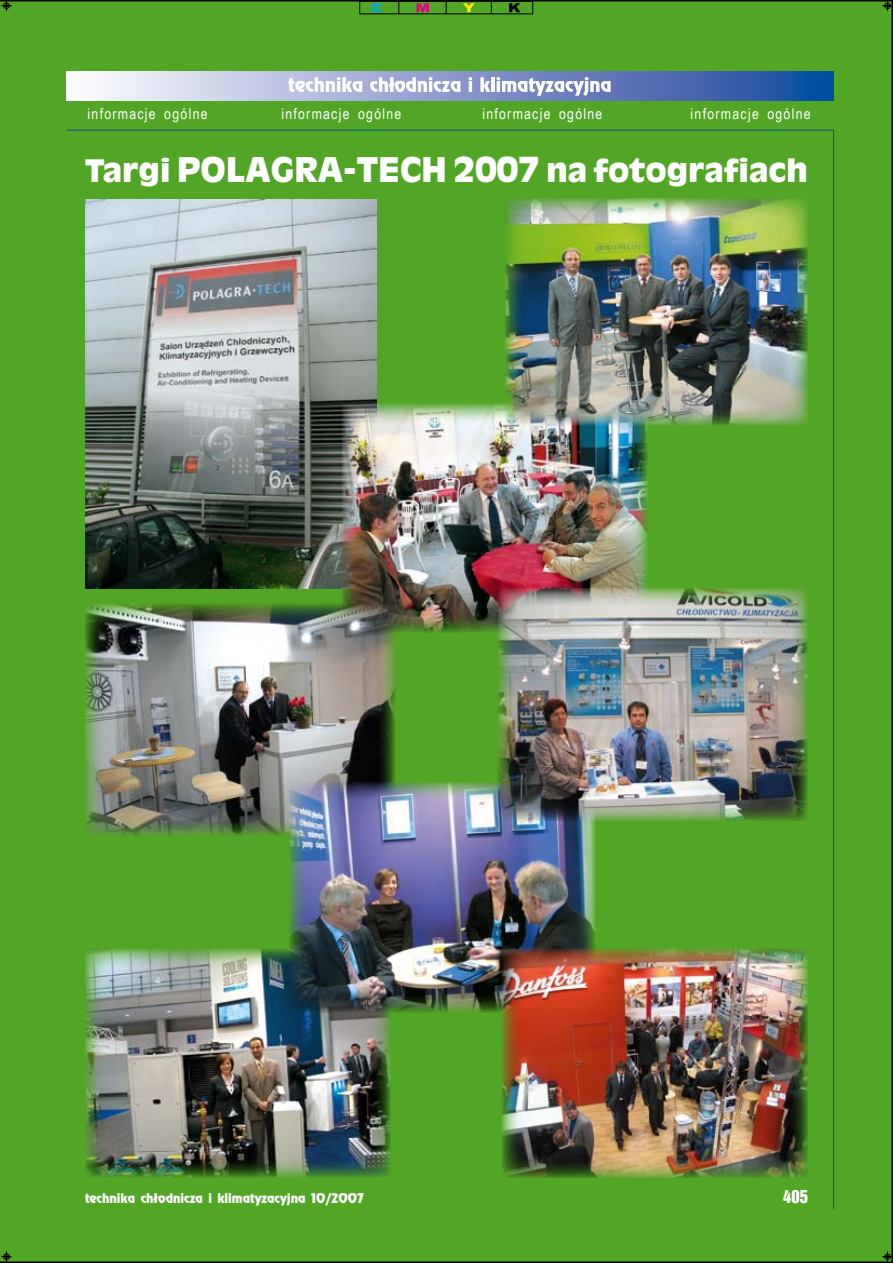
<style>
.page{position:relative;width:893px;height:1263px;background:#52a625}
.page>*{position:absolute;margin:0;border:0;box-sizing:border-box;transform-origin:0 0}
.t1{font:31.5px "Olivia Black";color:#fff}
.t2{font:16.5px "Switzerland Inserat";color:#fff}
.t3{font:15px "Arial Narrow";letter-spacing:.085em;color:#fff}
.t4{font:12px "Renfrew";color:#fff}
.s1{font-size:34.5px}
</style>
<div class="page">
<svg style="left:359px;top:1px;width:174px;height:13px;background:#4a8426"></svg>
<svg style="left:882px;top:0;width:11px;height:11px"></svg>
<svg style="left:1px;top:0;width:11px;height:11px"></svg>
<svg style="left:1px;top:1251px;width:11px;height:11px"></svg>
<svg style="left:882px;top:1251px;width:11px;height:11px"></svg>
<div style="left:0;top:129px;width:834px;height:1081px;background:#52a625"></div>
<svg style="left:67px;top:71px;width:767px;height:29px;background:#8b9ecd"></svg>
<svg style="left:288px;top:77px;width:74px;height:15px"></svg>
<svg style="left:370px;top:77px;width:90px;height:15px"></svg>
<svg style="left:469px;top:77px;width:3px;height:15px"></svg>
<svg style="left:480px;top:77px;width:10px;height:15px"></svg>
<hr style="left:491px;top:77px;width:4px;height:15px;background:#fff">
<svg style="left:497px;top:77px;width:114px;height:19px"></svg>
<img style="left:85px;top:200px;width:292px;height:389px">
<img style="left:342px;top:404px;width:306px;height:229px">
<img style="left:85px;top:604px;width:310px;height:232px">
<img style="left:85px;top:949px;width:305px;height:229px">
<img style="left:289px;top:782px;width:307px;height:230px">
<img style="left:502px;top:948px;width:306px;height:230px">
<img style="left:505px;top:198px;width:303px;height:227px">
<img style="left:498px;top:588px;width:310px;height:233px">
<p class="t3" style="left:88px;top:103px;width:122px">informacje ogólne</p>
<p class="t3" style="left:281px;top:103px;width:122px">informacje ogólne</p>
<p class="t3" style="left:482px;top:103px;width:122px">informacje ogólne</p>
<p class="t3" style="left:691px;top:103px;width:122px">informacje ogólne</p>
<h1 class="t1" style="left:85px;top:152px;width:724px">Targi <span class="s1">POLAGRA-TECH 2007</span> na fotografiach</h1>
<p class="t4" style="left:85px;top:1190px;width:280px">technika chłodnicza i klimatyzacyjna 10/2007</p>
<p class="t2" style="left:783px;top:1187px;width:26px">405</p>
</div>
